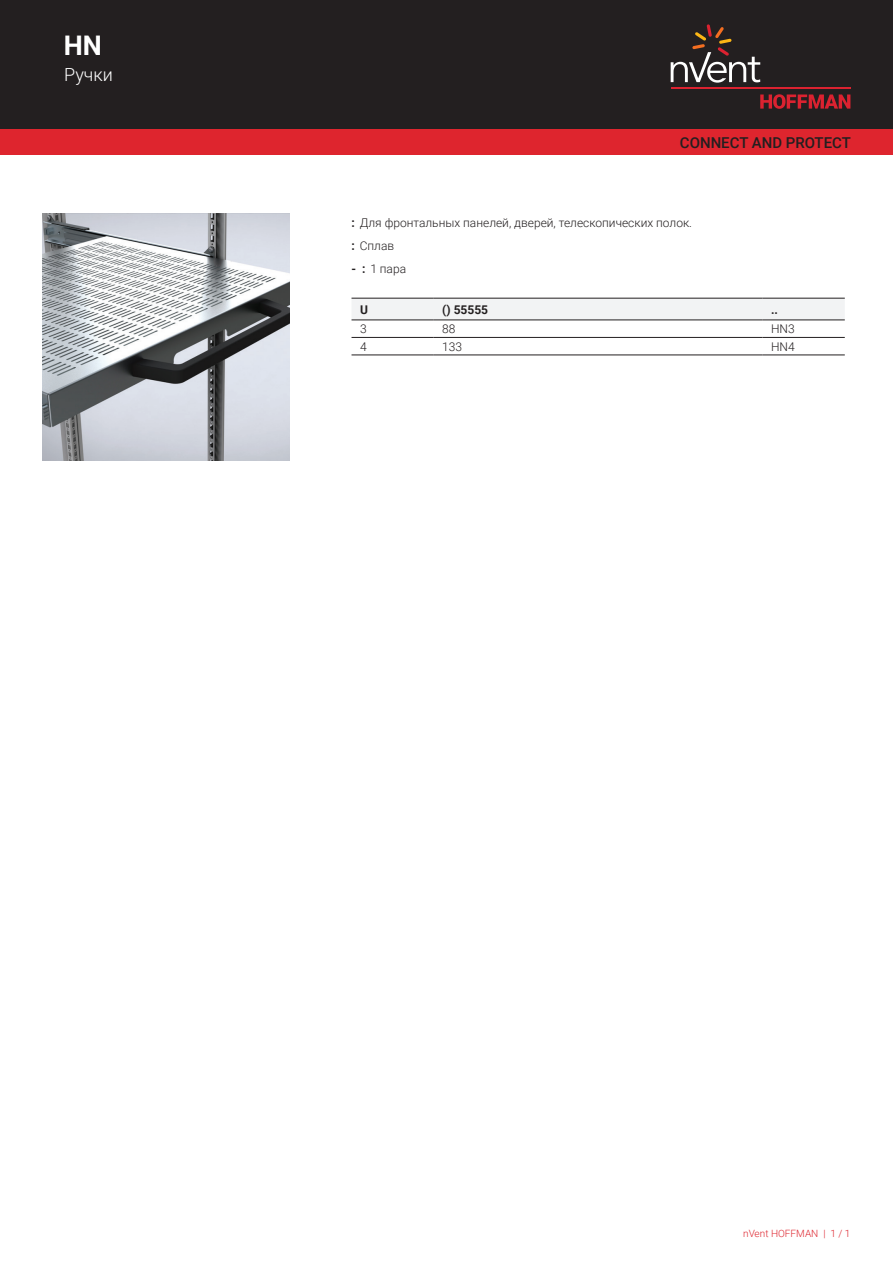
<style>
.page{position:relative;width:893px;height:1263px;background:#fff}
.page>*{position:absolute;margin:0;border:0;box-sizing:border-box;transform-origin:0 0}
.t1{font:700 27px "Roboto";color:#fff}
.t2{font:300 18px "Roboto";color:#fff}
.t3{font:500 15px "Roboto";color:#231f20}
.t4{font:300 12px/23px "Roboto";color:#231f20}
.t5{font:700 12px "Roboto";color:#231f20}
.t6{font:300 10.05px "Roboto";color:#de252e}
.s1{font-weight:700}
</style>
<div class="page">
<div style="left:0;top:0;width:893px;height:129px;background:#231f20"></div>
<svg style="left:760px;top:94px;width:90px;height:15px"></svg>
<hr style="left:671px;top:88px;width:179px;height:1px;background:#db2230">
<svg style="left:671px;top:24px;width:89px;height:59px"></svg>
<div style="left:0;top:129px;width:893px;height:26px;background:#de252e"></div>
<div style="left:351px;top:299px;width:494px;height:21px;background:#f2f3f4"></div>
<hr style="left:351px;top:298px;width:83px;height:1px;background:#231f20">
<hr style="left:434px;top:298px;width:329px;height:1px;background:#231f20">
<hr style="left:763px;top:298px;width:82px;height:1px;background:#231f20">
<hr style="left:351px;top:337px;width:83px;height:1px;background:#231f20">
<hr style="left:434px;top:337px;width:329px;height:1px;background:#231f20">
<hr style="left:763px;top:337px;width:82px;height:1px;background:#231f20">
<hr style="left:351px;top:355px;width:83px;height:1px;background:#231f20">
<hr style="left:434px;top:355px;width:329px;height:1px;background:#231f20">
<hr style="left:763px;top:355px;width:82px;height:1px;background:#231f20">
<hr style="left:351px;top:320px;width:83px;height:1px;background:#231f20">
<hr style="left:434px;top:320px;width:329px;height:1px;background:#231f20">
<hr style="left:763px;top:320px;width:82px;height:1px;background:#231f20">
<img style="left:43px;top:213px;width:246px;height:247px">
<h1 class="t1" style="left:64px;top:27px;width:40px">HN</h1>
<h2 class="t2" style="left:64px;top:62px;width:50px">Ручки</h2>
<p class="t3" style="left:680px;top:132px;width:173px">CONNECT AND PROTECT</p>
<p class="t4" style="left:351px;top:211px;width:342px"><span class="s1">:</span> Для фронтальных панелей, дверей, телескопических полок. <span class="s1">:</span> Сплав</p>
<p class="t4" style="left:351px;top:257px;width:56px"><span class="s1">- :</span> 1 пара</p>
<p class="t5" style="left:360px;top:301px;width:9px">U</p>
<p class="t5" style="left:442px;top:301px;width:47px">() 55555</p>
<p class="t5" style="left:771px;top:301px;width:8px">..</p>
<p class="t4" style="left:360px;top:317px;width:8px">3</p>
<p class="t4" style="left:442px;top:317px;width:15px">88</p>
<p class="t4" style="left:771px;top:317px;width:25px">HN3</p>
<p class="t4" style="left:360px;top:334px;width:8px">4</p>
<p class="t4" style="left:442px;top:334px;width:21px">133</p>
<p class="t4" style="left:771px;top:334px;width:25px">HN4</p>
<p class="t6" style="left:743px;top:1226px;width:109px">nVent HOFFMAN | 1 / 1</p>
</div>
